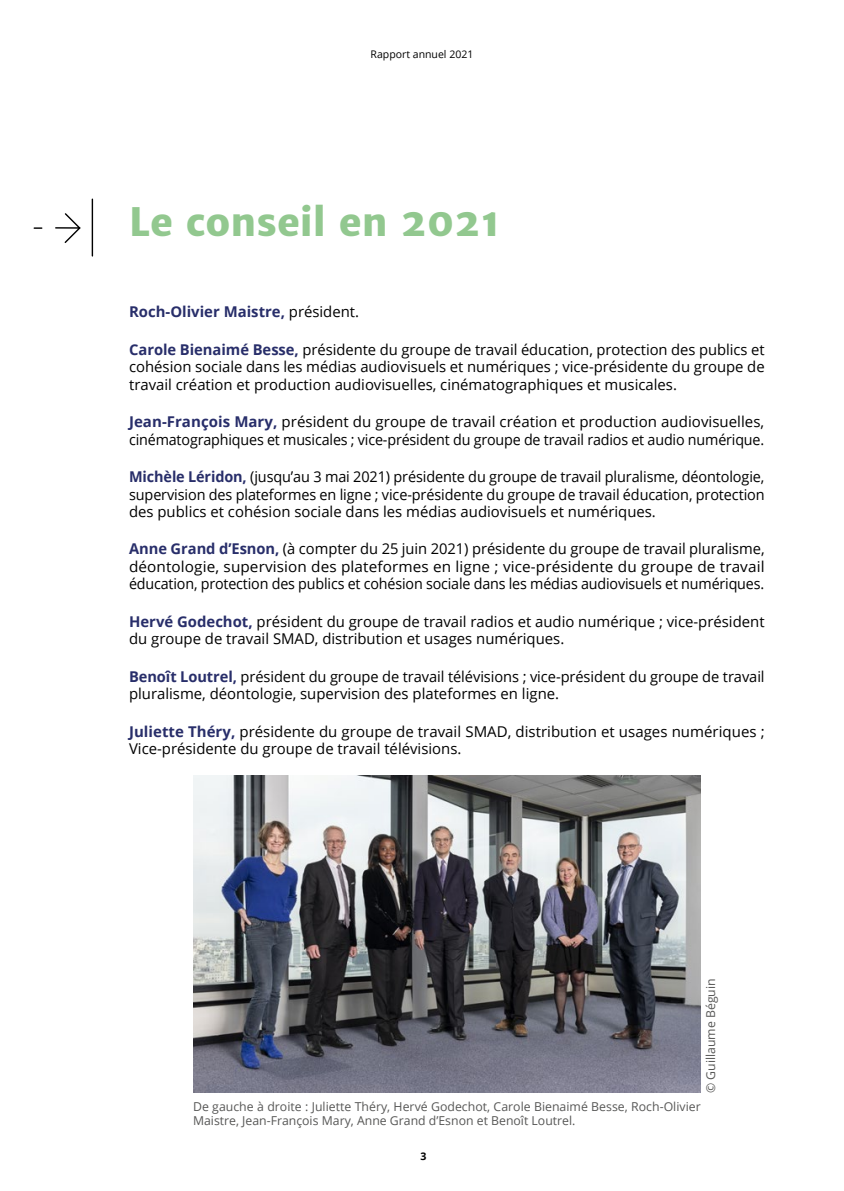
<style>
.page{position:relative;width:844px;height:1191px;background:#fff}
.page>*{position:absolute;margin:0;border:0;box-sizing:border-box;transform-origin:0 0}
.t1{font:800 38.5px "Merriweather Sans";color:#92c88f}
.Texte{font:14.88px/17.5px "Open Sans";color:#000}
.Texte-2{font:700 14.88px "Open Sans";color:#282e6a}
.Note-de-Bas-De-Page{font:12.25px/14px "Open Sans";color:#575756}
.t2{font:10.5px "Open Sans";color:#000}
.t3{font:700 10.5px "Open Sans";color:#000}
.s1{font-weight:400;color:#000}
.s2{font-weight:700;color:#282e6a}
</style>
<div class="page">
<svg style="left:55px;top:213px;width:26px;height:30px"></svg>
<hr style="left:92px;top:199px;width:1px;height:57px;background:#000">
<svg style="left:34px;top:227px;width:8px;height:2px"></svg>
<img style="left:193px;top:775px;width:507px;height:318px">
<p class="t2" style="left:370px;top:47px;width:104px">Rapport annuel 2021</p>
<h1 class="t1" style="left:129px;top:199px;width:373px">Le conseil en 2021</h1>
<p class="Texte-2" style="left:129px;top:301px;width:231px">Roch-Olivier Maistre, <span class="s1">président.</span></p>
<p class="Texte" style="left:129px;top:340px;width:637px;text-align:justify"><span class="s2">Carole Bienaimé Besse,</span> présidente du groupe de travail éducation, protection des publics et cohésion sociale dans les médias audiovisuels et numériques ; vice-présidente du groupe de travail création et production audiovisuelles, cinématographiques et musicales.</p>
<p class="Texte" style="left:129px;top:413px;width:636px"><span class="s2">Jean-François Mary,</span> président du groupe de travail création et production audiovisuelles, cinématographiques et musicales ; vice-président du groupe de travail radios et audio numérique.</p>
<p class="Texte" style="left:129px;top:467px;width:637px;text-align:justify"><span class="s2">Michèle Léridon,</span> (jusqu’au 3 mai 2021) présidente du groupe de travail pluralisme, déontologie, supervision des plateformes en ligne ; vice-présidente du groupe de travail éducation, protection des publics et cohésion sociale dans les médias audiovisuels et numériques.</p>
<p class="Texte" style="left:129px;top:540px;width:637px;text-align:justify"><span class="s2">Anne Grand d’Esnon,</span> (à compter du 25 juin 2021) présidente du groupe de travail pluralisme, déontologie, supervision des plateformes en ligne ; vice-présidente du groupe de travail éducation, protection des publics et cohésion sociale dans les médias audiovisuels et numériques.</p>
<p class="Texte" style="left:129px;top:612px;width:636px"><span class="s2">Hervé Godechot,</span> président du groupe de travail radios et audio numérique ; vice-président du groupe de travail SMAD, distribution et usages numériques.</p>
<p class="Texte" style="left:129px;top:667px;width:637px"><span class="s2">Benoît Loutrel,</span> président du groupe de travail télévisions ; vice-président du groupe de travail pluralisme, déontologie, supervision des plateformes en ligne.</p>
<p class="Texte" style="left:129px;top:722px;width:637px"><span class="s2">Juliette Théry,</span> présidente du groupe de travail SMAD, distribution et usages numériques ;<br>Vice-présidente du groupe de travail télévisions.</p>
<p class="Note-de-Bas-De-Page" style="left:703px;top:1093px;width:116px;rotate:-90deg">© Guillaume Béguin</p>
<p class="Note-de-Bas-De-Page" style="left:193px;top:1099px;width:509px">De gauche à droite : Juliette Théry, Hervé Godechot, Carole Bienaimé Besse, Roch-Olivier<br>Maistre, Jean-François Mary, Anne Grand d’Esnon et Benoît Loutrel.</p>
<p class="t3" style="left:420px;top:1148px;width:7px">3</p>
</div>
